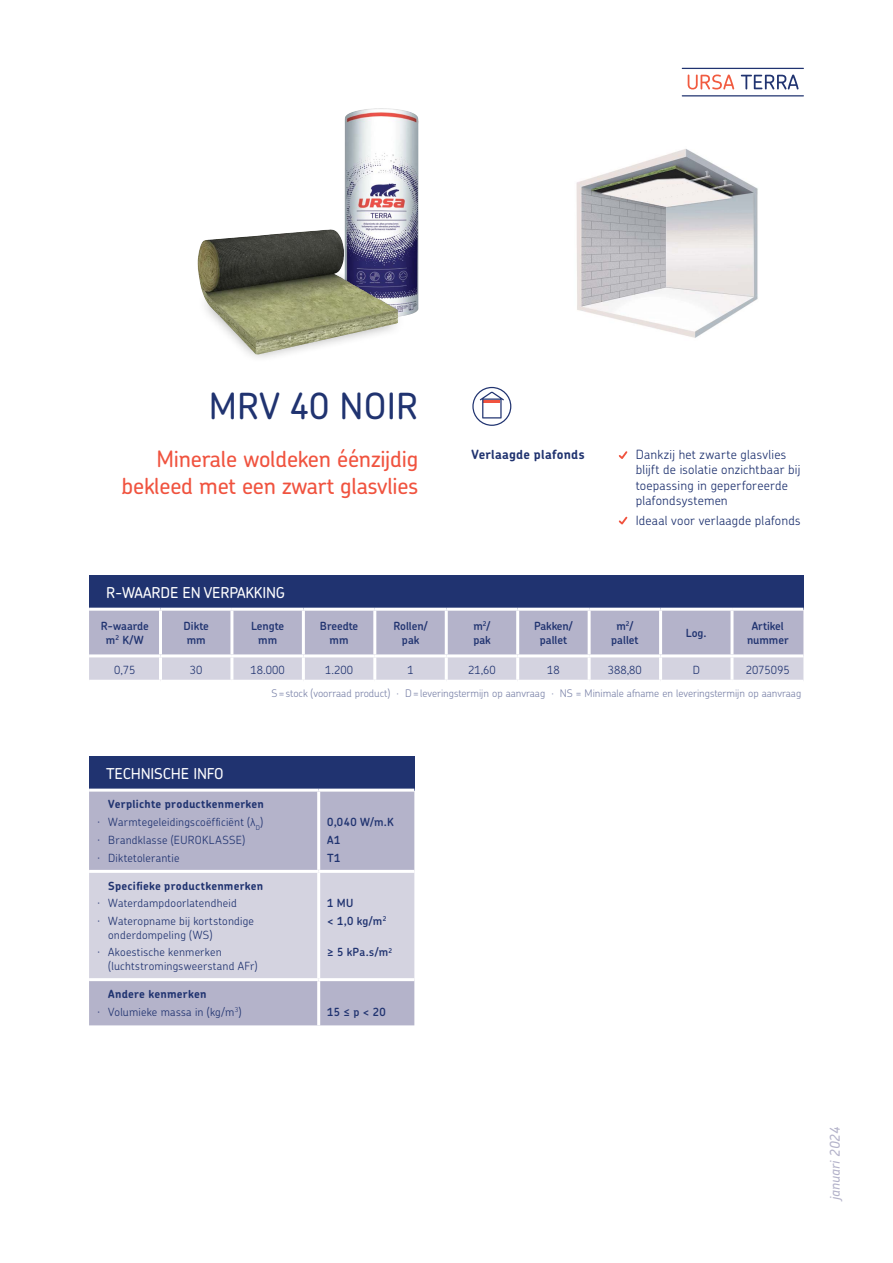
<style>
.page{position:relative;width:893px;height:1263px;background:#fff}
.page>*{position:absolute;margin:0;border:0;box-sizing:border-box;transform-origin:0 0}
.t1{font:500 36px "Chevin Pro";letter-spacing:.005em;color:#203370}
.t2{font:500 22.5px "Chevin Pro";letter-spacing:-.01em;color:#f0533f}
.t3{font:500 15px "Chevin Pro";letter-spacing:-.01em;color:#fff}
.t4{font:italic 500 13.5px "Chevin Pro";color:#b4b3ca}
.t5{font:300 12.75px/15.3px "Chevin Pro";letter-spacing:.015em;color:#203370}
.t6{font:700 12.75px "Chevin Pro";letter-spacing:.015em;color:#203370}
.t7{font:300 11.25px/17.7px "Chevin Pro";letter-spacing:.02em;color:#203370}
.t8{font:600 11.25px/13.5px "Chevin Pro";color:#203370;text-align:center}
.t9{font:700 11.25px "Chevin Pro";letter-spacing:.02em;color:#203370}
.t10{font:300 11.25px "Chevin Pro";color:#203370}
.t11{font:300 10.5px "Chevin Pro";color:#7c84a9}
.s1{font-weight:700}
</style>
<div class="page">
<hr style="left:682px;top:68px;width:122px;height:1px;background:#203370">
<hr style="left:682px;top:95px;width:122px;height:1px;background:#203370">
<svg style="left:688px;top:75px;width:46px;height:14px"></svg>
<svg style="left:741px;top:75px;width:58px;height:14px"></svg>
<svg style="left:472px;top:387px;width:39px;height:39px"></svg>
<img style="left:345px;top:108px;width:71px;height:207px">
<div style="left:196px;top:268px;width:211px;height:96px;background:#000;opacity:.5"></div>
<svg style="left:209px;top:279px;width:187px;height:70px;background:#9ea084"></svg>
<img style="left:199px;top:230px;width:131px;height:19px">
<img style="left:551px;top:127px;width:230px;height:229px;border-radius:115px">
<div style="left:89px;top:575px;width:714px;height:34px;background:#203370"></div>
<svg style="left:89px;top:611px;width:714px;height:69px;background:#bfbed2"></svg>
<hr style="left:159px;top:657px;width:3px;height:23px;background:#fff">
<hr style="left:230px;top:657px;width:3px;height:23px;background:#fff">
<hr style="left:302px;top:657px;width:3px;height:23px;background:#fff">
<hr style="left:373px;top:657px;width:3px;height:23px;background:#fff">
<hr style="left:445px;top:657px;width:3px;height:23px;background:#fff">
<hr style="left:516px;top:657px;width:3px;height:23px;background:#fff">
<hr style="left:588px;top:657px;width:3px;height:23px;background:#fff">
<hr style="left:659px;top:657px;width:3px;height:23px;background:#fff">
<hr style="left:730px;top:657px;width:3px;height:23px;background:#fff">
<hr style="left:159px;top:611px;width:3px;height:43px;background:#fff">
<hr style="left:230px;top:611px;width:3px;height:43px;background:#fff">
<hr style="left:302px;top:611px;width:3px;height:43px;background:#fff">
<hr style="left:373px;top:611px;width:3px;height:43px;background:#fff">
<hr style="left:445px;top:611px;width:3px;height:43px;background:#fff">
<hr style="left:516px;top:611px;width:3px;height:43px;background:#fff">
<hr style="left:588px;top:611px;width:3px;height:43px;background:#fff">
<hr style="left:659px;top:611px;width:3px;height:43px;background:#fff">
<hr style="left:730px;top:611px;width:3px;height:43px;background:#fff">
<hr style="left:89px;top:654px;width:71px;height:3px;background:#fff">
<hr style="left:160px;top:654px;width:72px;height:3px;background:#fff">
<hr style="left:232px;top:654px;width:71px;height:3px;background:#fff">
<hr style="left:303px;top:654px;width:72px;height:3px;background:#fff">
<hr style="left:375px;top:654px;width:71px;height:3px;background:#fff">
<hr style="left:446px;top:654px;width:72px;height:3px;background:#fff">
<hr style="left:518px;top:654px;width:71px;height:3px;background:#fff">
<hr style="left:589px;top:654px;width:72px;height:3px;background:#fff">
<hr style="left:661px;top:654px;width:71px;height:3px;background:#fff">
<hr style="left:732px;top:654px;width:71px;height:3px;background:#fff">
<hr style="left:89px;top:608px;width:71px;height:3px;background:#fff">
<hr style="left:160px;top:608px;width:72px;height:3px;background:#fff">
<hr style="left:232px;top:608px;width:71px;height:3px;background:#fff">
<hr style="left:303px;top:608px;width:72px;height:3px;background:#fff">
<hr style="left:375px;top:608px;width:71px;height:3px;background:#fff">
<hr style="left:446px;top:608px;width:72px;height:3px;background:#fff">
<hr style="left:518px;top:608px;width:71px;height:3px;background:#fff">
<hr style="left:589px;top:608px;width:72px;height:3px;background:#fff">
<hr style="left:661px;top:608px;width:71px;height:3px;background:#fff">
<hr style="left:732px;top:608px;width:71px;height:3px;background:#fff">
<div style="left:89px;top:756px;width:325px;height:34px;background:#203370"></div>
<div style="left:89px;top:792px;width:325px;height:233px;background:#b4b3ca"></div>
<div style="left:89px;top:873px;width:325px;height:105px;background:#d4d3e0"></div>
<hr style="left:317px;top:792px;width:3px;height:78px;background:#fff">
<hr style="left:317px;top:873px;width:3px;height:105px;background:#fff">
<hr style="left:317px;top:981px;width:3px;height:44px;background:#fff">
<hr style="left:89px;top:978px;width:230px;height:3px;background:#fff">
<hr style="left:319px;top:978px;width:95px;height:3px;background:#fff">
<hr style="left:89px;top:870px;width:230px;height:3px;background:#fff">
<hr style="left:319px;top:870px;width:95px;height:3px;background:#fff">
<hr style="left:89px;top:789px;width:230px;height:3px;background:#fff">
<hr style="left:319px;top:789px;width:95px;height:3px;background:#fff">
<svg style="left:618px;top:451px;width:10px;height:8px"></svg>
<svg style="left:618px;top:516px;width:10px;height:9px"></svg>
<h1 class="t1" style="left:209px;top:382px;width:211px">MRV 40 NOIR</h1>
<h2 class="t2" style="left:156px;top:443px;width:263px">Minerale woldeken éénzijdig</h2>
<p class="t6" style="left:471px;top:446px;width:115px">Verlaagde plafonds</p>
<h2 class="t2" style="left:122px;top:470px;width:298px">bekleed met een zwart glasvlies</h2>
<p class="t5" style="left:636px;top:446px;width:166px">Dankzij het zwarte glasvlies blijft de isolatie onzichtbaar bij toepassing in geperforeerde plafondsystemen</p>
<p class="t5" style="left:636px;top:512px;width:166px">Ideaal voor verlaagde plafonds</p>
<h3 class="t3" style="left:106px;top:583px;width:181px">R-WAARDE EN VERPAKKING</h3>
<p class="t8" style="left:101px;top:619px;width:50px">R-waarde m<sup>2</sup> K/W</p>
<p class="t8" style="left:184px;top:619px;width:27px;text-align:left">Dikte mm</p>
<p class="t8" style="left:251px;top:619px;width:35px">Lengte mm</p>
<p class="t8" style="left:320px;top:619px;width:40px">Breedte mm</p>
<p class="t8" style="left:393px;top:619px;width:36px">Rollen/ pak</p>
<p class="t8" style="left:473px;top:619px;width:19px;text-align:left">m<sup>2</sup>/ pak</p>
<p class="t8" style="left:534px;top:619px;width:40px">Pakken/ pallet</p>
<p class="t8" style="left:611px;top:619px;width:29px">m<sup>2</sup>/ pallet</p>
<p class="t8" style="left:686px;top:626px;width:22px">Log.</p>
<p class="t8" style="left:747px;top:619px;width:43px">Artikel nummer</p>
<p class="t7" style="left:114px;top:660px;width:23px">0,75</p>
<p class="t7" style="left:190px;top:660px;width:14px">30</p>
<p class="t7" style="left:251px;top:660px;width:36px">18.000</p>
<p class="t7" style="left:325px;top:660px;width:29px">1.200</p>
<p class="t7" style="left:407px;top:660px;width:8px">1</p>
<p class="t7" style="left:468px;top:660px;width:29px">21,60</p>
<p class="t7" style="left:547px;top:660px;width:14px">18</p>
<p class="t7" style="left:608px;top:660px;width:36px">388,80</p>
<p class="t7" style="left:693px;top:660px;width:9px">D</p>
<p class="t10" style="left:746px;top:662px;width:46px">2075095</p>
<p class="t11" style="left:272px;top:686px;width:531px">S=stock (voorraad product) · D=leveringstermijn op aanvraag · NS = Minimale afname en leveringstermijn op aanvraag</p>
<h3 class="t3" style="left:106px;top:764px;width:119px">TECHNISCHE INFO</h3>
<p class="t7" style="left:98px;top:795px;width:168px;text-indent:11px"><span class="s1">Verplichte productkenmerken </span>· Warmtegeleidingscoëfficiënt (λ<sub>D</sub>) · Brandklasse (EUROKLASSE)<br>· Diktetolerantie</p>
<p class="t9" style="left:108px;top:878px;width:157px">Specifieke productkenmerken</p>
<p class="t7" style="left:98px;top:894px;width:158px">· Waterdampdoorlatendheid<br>· Wateropname bij kortstondige</p>
<p class="t7" style="left:98px;top:925px;width:126px;text-align:center">onderdompeling (WS)<br>· Akoestische kenmerken</p>
<p class="t7" style="left:108px;top:956px;width:151px">(luchtstromingsweerstand AFr)</p>
<p class="t7" style="left:98px;top:984px;width:145px;text-indent:11px"><span class="s1">Andere kenmerken<br></span>· Volumieke massa in (kg/m<sup>3</sup>)</p>
<p class="t8" style="left:327px;top:813px;width:68px;line-height:17.7px;text-align:left">0,040 W/m.K<br>A1<br>T1</p>
<p class="t8" style="left:327px;top:894px;width:61px;line-height:17.7px;text-align:left">1 MU<br>&lt; 1,0 kg/m<sup>2</sup></p>
<p class="t8" style="left:327px;top:945px;width:67px">≥ 5 kPa.s/m<sup>2</sup></p>
<p class="t8" style="left:327px;top:1004px;width:60px">15 ≤ p &lt; 20</p>
<p class="t4" style="left:826px;top:1200px;width:75px;rotate:-90deg">januari 2024</p>
</div>
